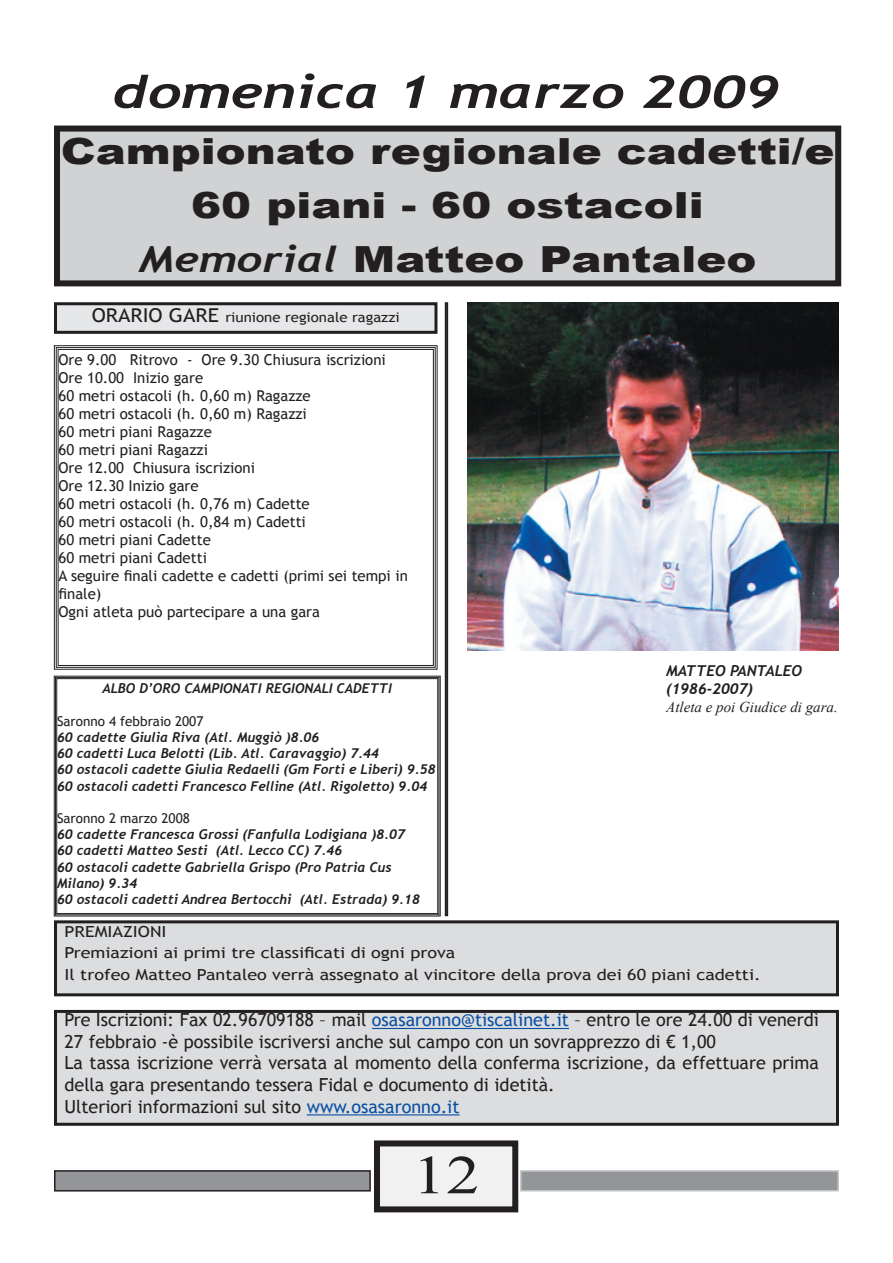
<style>
.page{position:relative;width:893px;height:1263px;background:#fff}
.page>*{position:absolute;margin:0;border:0;box-sizing:border-box;transform-origin:0 0}
.t1{font:54.75px "Times New Roman";color:#231f20;scale:1.23 1}
.t2{font:italic 700 45px "Trebuchet";color:#231f20;scale:1.31 1}
.t3{font:900 36px/54px "Arial";color:#231f20;text-align:center;scale:1.25 1}
.t4{font:18px/21.6px "Trebuchet MS";color:#231f20}
.t5{font:15.3px/21.6px "Trebuchet MS";color:#231f20;scale:1.18 1}
.t6{font:15px/18px "Trebuchet MS";color:#231f20}
.t7{font:italic 700 15px/18px "Trebuchet";color:#231f20}
.t8{font:italic 15px "Times New Roman";color:#231f20}
.t9{font:13.65px "Trebuchet MS";color:#231f20;scale:1.1 1}
.t10{font:italic 700 13.5px/16.2px "Trebuchet";color:#231f20}
.t11{font:13.5px "Trebuchet MS";color:#231f20}
.s1{font-family:"Trebuchet";font-weight:700;font-style:italic}
.s2{font-size:19.05px}
.s3{color:#094fa3}
</style>
<div class="page">
<svg style="left:54px;top:345px;width:384px;height:325px"></svg>
<div style="left:56px;top:347px;width:380px;height:321px;border:1px solid #231f20"></div>
<div style="left:58px;top:349px;width:376px;height:317px;border:1px solid #231f20"></div>
<div style="left:56px;top:1011px;width:781px;height:113px;background:#dcdddf"></div>
<hr style="left:372px;top:1028px;width:197px;height:1px;background:#094fa3">
<hr style="left:307px;top:1114px;width:153px;height:1px;background:#094fa3">
<div style="left:54px;top:1010px;width:785px;height:116px;border:3px solid #231f20"></div>
<div style="left:377px;top:1143px;width:138px;height:66px;background:#f2f1f1"></div>
<div style="left:374px;top:1140px;width:144px;height:72px;border:6px solid #231f20"></div>
<div style="left:56px;top:304px;width:380px;height:28px;background:#e6e7e9"></div>
<div style="left:54px;top:302px;width:383px;height:32px;border:3px solid #231f20"></div>
<div style="left:55px;top:922px;width:782px;height:73px;background:#dcdddf"></div>
<div style="left:54px;top:920px;width:785px;height:76px;border:3px solid #231f20"></div>
<div style="left:57px;top:129px;width:781px;height:154px;background:#d1d2d4"></div>
<div style="left:54px;top:126px;width:787px;height:160px;border:6px solid #231f20"></div>
<div style="left:521px;top:1171px;width:317px;height:20px;background:#939598"></div>
<div style="left:520px;top:1170px;width:319px;height:21px;border:2px solid #c6c7c9"></div>
<div style="left:55px;top:1171px;width:315px;height:20px;background:#939598"></div>
<div style="left:54px;top:1170px;width:317px;height:21px;border:2px solid #231f20"></div>
<div style="left:445px;top:302px;width:3px;height:614px;border:2px solid #231f20"></div>
<svg style="left:54px;top:676px;width:387px;height:240px"></svg>
<div style="left:56px;top:678px;width:382px;height:236px;border:1px solid #231f20"></div>
<img style="left:467px;top:302px;width:372px;height:348px">
<h2 class="t2" style="left:113px;top:65px;width:511px">domenica 1 marzo 2009</h2>
<h3 class="t3" style="left:61px;top:123px;width:620px">Campionato regionale cadetti/e<br>60 piani - 60 ostacoli<br><span class="s1">Memorial</span> Matteo Pantaleo</h3>
<p class="t9" style="left:92px;top:309px;width:282px"><span class="s2">ORARIO GARE</span> riunione regionale ragazzi</p>
<p class="t6" style="left:58px;top:351px;width:351px">Ore 9.00 Ritrovo - Ore 9.30 Chiusura iscrizioni<br>Ore 10.00 Inizio gare<br>60 metri ostacoli (h. 0,60 m) Ragazze<br>60 metri ostacoli (h. 0,60 m) Ragazzi<br>60 metri piani Ragazze<br>60 metri piani Ragazzi<br>Ore 12.00 Chiusura iscrizioni<br>Ore 12.30 Inizio gare<br>60 metri ostacoli (h. 0,76 m) Cadette<br>60 metri ostacoli (h. 0,84 m) Cadetti<br>60 metri piani Cadette<br>60 metri piani Cadetti<br>A seguire finali cadette e cadetti (primi sei tempi in finale)<br>Ogni atleta può partecipare a una gara</p>
<p class="t10" style="left:102px;top:680px;width:291px">ALBO D’ORO CAMPIONATI REGIONALI CADETTI</p>
<p class="t11" style="left:57px;top:713px;width:148px">Saronno 4 febbraio 2007</p>
<p class="t10" style="left:57px;top:729px;width:380px">60 cadette Giulia Riva (Atl. Muggiò )8.06<br>60 cadetti Luca Belotti (Lib. Atl. Caravaggio) 7.44<br>60 ostacoli cadette Giulia Redaelli (Gm Forti e Liberi) 9.58<br>60 ostacoli cadetti Francesco Felline (Atl. Rigoletto) 9.04</p>
<p class="t11" style="left:57px;top:810px;width:134px">Saronno 2 marzo 2008</p>
<p class="t10" style="left:57px;top:826px;width:365px">60 cadette Francesca Grossi (Fanfulla Lodigiana )8.07<br>60 cadetti Matteo Sesti (Atl. Lecco CC) 7.46<br>60 ostacoli cadette Gabriella Grispo (Pro Patria Cus Milano) 9.34<br>60 ostacoli cadetti Andrea Bertocchi (Atl. Estrada) 9.18</p>
<p class="t7" style="left:666px;top:661px;width:137px">MATTEO PANTALEO (1986-2007)</p>
<p class="t8" style="left:666px;top:696px;width:173px">Atleta e poi Giudice di gara.</p>
<p class="t5" style="left:64px;top:921px;width:591px">PREMIAZIONI<br>Premiazioni ai primi tre classificati di ogni prova<br>Il trofeo Matteo Pantaleo verrà assegnato al vincitore della prova dei 60 piani cadetti.</p>
<p class="t4" style="left:64px;top:1009px;width:756px">Pre Iscrizioni: Fax 02.96709188 – mail <span class="s3">osasaronno@tiscalinet.it</span> – entro le ore 24.00 di venerdì 27 febbraio -è possibile iscriversi anche sul campo con un sovrapprezzo di € 1,00<br>La tassa iscrizione verrà versata al momento della conferma iscrizione, da effettuare prima della gara presentando tessera Fidal e documento di idetità.<br>Ulteriori informazioni sul sito <span class="s3">www.osasaronno.it</span></p>
<h1 class="t1" style="left:412px;top:1138px;width:56px">12</h1>
</div>
